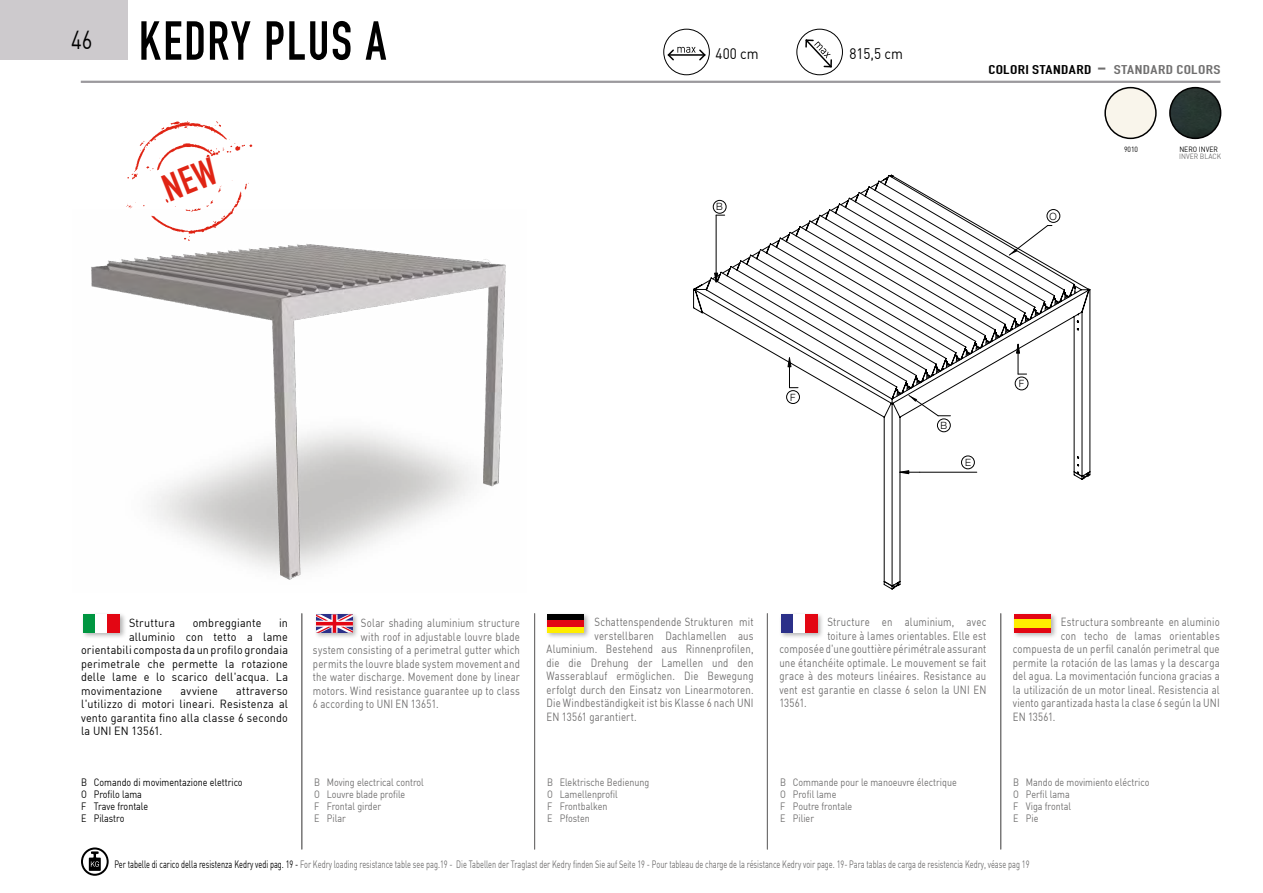
<style>
.page{position:relative;width:1263px;height:893px;background:#fff}
.page>*{position:absolute;margin:0;border:0;box-sizing:border-box;transform-origin:0 0}
.t1{font:54px "DIN Engschrift Std";letter-spacing:.035em;color:#000;scale:.94 1}
.t2{font:15px "DIN";color:#000;scale:.9 1}
.t3{font:12.6px "DIN Engschrift Std";letter-spacing:.02em;color:#000;scale:1.37 1}
.t4{font:11.7px "DIN";letter-spacing:.015em;color:#706f6f;scale:.82 1}
.t5{font:11.7px/13.5px "DIN";letter-spacing:.015em;color:#000;text-align:justify;scale:.93 1}
.t6{font:10.5px/12px "DIN";color:#706f6f;scale:.85 1}
.t7{font:10.5px "DIN";color:#706f6f;scale:.7 1}
.t8{font:10.5px/12px "DIN";color:#000;scale:.85 1}
.t9{font:300 9.9px "Helvetica Neue";color:#000}
.t10{font:7.5px "DIN";color:#000;scale:.9 1}
.t11{font:7.5px "DIN";color:#706f6f;scale:.9 1}
.s1{font-size:19.5px;color:#706f6f}
.s2{color:#706f6f}
.s3{color:#000}
</style>
<div class="page">
<div style="left:0;top:0;width:128px;height:60px;background:#cdcacd"></div>
<hr style="left:81px;top:81px;width:1139px;height:2px;background:#9b999d">
<div style="left:1105px;top:88px;width:51px;height:50px;background:#f9f5eb;border-radius:25px"></div>
<div style="left:1104px;top:87px;width:53px;height:52px;border:2px solid #000;border-radius:50%"></div>
<div style="left:81px;top:612px;width:46px;height:28px;background:#000;opacity:.3"></div>
<div style="left:83px;top:614px;width:12px;height:19px;background:#009641"></div>
<div style="left:95px;top:614px;width:13px;height:19px;background:#fff"></div>
<div style="left:108px;top:614px;width:12px;height:19px;background:#e30613"></div>
<div style="left:314px;top:612px;width:46px;height:28px;background:#000;opacity:.3"></div>
<svg style="left:316px;top:614px;width:37px;height:19px"></svg>
<div style="left:778px;top:612px;width:47px;height:28px;background:#000;opacity:.3"></div>
<div style="left:781px;top:614px;width:12px;height:19px;background:#2b3089"></div>
<div style="left:793px;top:614px;width:13px;height:19px;background:#fff"></div>
<div style="left:806px;top:614px;width:12px;height:19px;background:#e30613"></div>
<div style="left:1012px;top:612px;width:46px;height:28px;background:#000;opacity:.3"></div>
<div style="left:1014px;top:614px;width:37px;height:19px;background:#ffed00"></div>
<div style="left:1014px;top:628px;width:37px;height:5px;background:#e30613"></div>
<div style="left:1014px;top:614px;width:37px;height:5px;background:#e30613"></div>
<div style="left:545px;top:612px;width:46px;height:28px;background:#000;opacity:.3"></div>
<div style="left:547px;top:614px;width:37px;height:7px;background:#000"></div>
<div style="left:547px;top:621px;width:37px;height:6px;background:#e30613"></div>
<div style="left:547px;top:627px;width:37px;height:6px;background:#ffed00"></div>
<img style="left:91px;top:244px;width:415px;height:336px">
<hr style="left:301px;top:613px;width:1px;height:236px;background:#706f6f">
<hr style="left:534px;top:613px;width:1px;height:236px;background:#706f6f">
<hr style="left:767px;top:613px;width:1px;height:236px;background:#706f6f">
<hr style="left:1000px;top:613px;width:1px;height:236px;background:#706f6f">
<img style="left:1170px;top:88px;width:51px;height:50px;border-radius:25px">
<div style="left:1169px;top:87px;width:52px;height:52px;border:2px solid #000;border-radius:50%"></div>
<div style="left:796px;top:29px;width:47px;height:46px;border:1px solid #000;border-radius:50%"></div>
<div style="left:663px;top:29px;width:47px;height:46px;border:1px solid #000;border-radius:50%"></div>
<svg style="left:666px;top:47px;width:41px;height:15px"></svg>
<svg style="left:804px;top:39px;width:28px;height:30px"></svg>
<img style="left:126px;top:121px;width:127px;height:120px">
<svg style="left:883px;top:404px;width:207px;height:182px"></svg>
<svg style="left:860px;top:404px;width:219px;height:70px"></svg>
<svg style="left:694px;top:175px;width:396px;height:229px"></svg>
<svg style="left:81px;top:847px;width:28px;height:29px"></svg>
<svg style="left:786px;top:200px;width:270px;height:168px"></svg>
<svg style="left:161px;top:157px;width:59px;height:44px"></svg>
<h1 class="t1" style="left:71px;top:9px;width:337px"><sup>46</sup> KEDRY PLUS A</h1>
<p class="t2" style="left:716px;top:44px;width:49px">400 cm</p>
<p class="t2" style="left:849px;top:44px;width:61px">815,5 cm</p>
<p class="t9" style="left:716px;top:198px;width:8px">B</p>
<p class="t3" style="left:988px;top:63px;width:171px">COLORI STANDARD <span class="s1">-</span> <span class="s2">STANDARD COLORS</span></p>
<p class="t10" style="left:1124px;top:144px;width:17px">9010</p>
<p class="t10" style="left:1179px;top:144px;width:44px">NERO INVER</p>
<p class="t11" style="left:1179px;top:152px;width:48px">INVER BLACK</p>
<p class="t9" style="left:790px;top:389px;width:7px">F</p>
<p class="t9" style="left:940px;top:418px;width:8px">B</p>
<p class="t9" style="left:965px;top:455px;width:7px">E</p>
<p class="t9" style="left:1019px;top:375px;width:7px">F</p>
<p class="t5" style="left:129px;top:616px;width:51px">Struttura</p>
<p class="t5" style="left:193px;top:616px;width:76px">ombreggiante</p>
<p class="t5" style="left:279px;top:616px;width:11px">in</p>
<p class="t5" style="left:129px;top:630px;width:172px">alluminio con tetto a lame</p>
<p class="t5" style="left:81px;top:643px;width:224px">orientabili composta da un profilo grondaia</p>
<p class="t5" style="left:81px;top:657px;width:224px">perimetrale che permette la rotazione</p>
<p class="t5" style="left:81px;top:670px;width:224px">delle lame e lo scarico dell'acqua. La</p>
<p class="t5" style="left:81px;top:684px;width:89px">movimentazione</p>
<p class="t5" style="left:180px;top:684px;width:42px">avviene</p>
<p class="t5" style="left:81px;top:684px;width:224px;text-indent:155px">attraverso l'utilizzo di motori lineari. Resistenza al vento garantita fino alla classe 6 secondo la UNI EN 13561.</p>
<p class="t4" style="left:361px;top:616px;width:195px">Solar shading aluminium structure</p>
<p class="t4" style="left:361px;top:629px;width:195px">with roof in adjustable louvre blade</p>
<p class="t4" style="left:313px;top:643px;width:254px">system consisting of a perimetral gutter which</p>
<p class="t4" style="left:313px;top:656px;width:254px">permits the louvre blade system movement and</p>
<p class="t4" style="left:313px;top:670px;width:254px">the water discharge. Movement done by linear</p>
<p class="t4" style="left:313px;top:683px;width:254px">motors. Wind resistance guarantee up to class</p>
<p class="t4" style="left:313px;top:697px;width:155px">6 according to UNI EN 13651.</p>
<p class="t4" style="left:595px;top:615px;width:195px">Schattenspendende Strukturen mit</p>
<p class="t4" style="left:595px;top:628px;width:195px">verstellbaren Dachlamellen aus</p>
<p class="t4" style="left:547px;top:642px;width:254px">Aluminium. Bestehend aus Rinnenprofilen,</p>
<p class="t4" style="left:547px;top:655px;width:254px">die die Drehung der Lamellen und den</p>
<p class="t4" style="left:547px;top:669px;width:254px">Wasserablauf ermöglichen. Die Bewegung</p>
<p class="t4" style="left:547px;top:682px;width:254px">erfolgt durch den Einsatz von Linearmotoren.</p>
<p class="t4" style="left:547px;top:696px;width:254px">Die Windbeständigkeit ist bis Klasse 6 nach UNI</p>
<p class="t4" style="left:547px;top:709px;width:112px">EN 13561 garantiert.</p>
<p class="t4" style="left:827px;top:615px;width:195px">Structure en aluminium, avec</p>
<p class="t4" style="left:827px;top:628px;width:195px">toiture à lames orientables. Elle est</p>
<p class="t4" style="left:779px;top:642px;width:254px">composée d'une gouttière périmétrale assurant</p>
<p class="t4" style="left:779px;top:655px;width:254px">une étanchéite optimale. Le mouvement se fait</p>
<p class="t4" style="left:779px;top:669px;width:254px">grace à des moteurs linéaires. Resistance au</p>
<p class="t4" style="left:779px;top:682px;width:254px">vent est garantie en classe 6 selon la UNI EN</p>
<p class="t4" style="left:779px;top:696px;width:35px">13561.</p>
<p class="t4" style="left:1061px;top:615px;width:195px">Estructura sombreante en aluminio</p>
<p class="t4" style="left:1061px;top:628px;width:195px">con techo de lamas orientables</p>
<p class="t4" style="left:1013px;top:642px;width:254px">compuesta de un perfil canalón perimetral que</p>
<p class="t4" style="left:1013px;top:655px;width:254px">permite la rotación de las lamas y la descarga</p>
<p class="t4" style="left:1013px;top:669px;width:254px">del agua. La movimentación funciona gracias a</p>
<p class="t4" style="left:1013px;top:682px;width:254px">la utilización de un motor lineal. Resistencia al</p>
<p class="t4" style="left:1013px;top:696px;width:254px">viento garantizada hasta la clase 6 según la UNI</p>
<p class="t4" style="left:1013px;top:709px;width:54px">EN 13561.</p>
<p class="t8" style="left:81px;top:776px;width:192px">B Comando di movimentazione elettrico<br>O Profilo lama<br>F Trave frontale<br>E Pilastro</p>
<p class="t6" style="left:314px;top:776px;width:131px">B Moving electrical control<br>O Louvre blade profile<br>F Frontal girder<br>E Pilar</p>
<p class="t6" style="left:547px;top:776px;width:122px">B Elektrische Bedienung<br>O Lamellenprofil<br>F Frontbalken<br>E Pfosten</p>
<p class="t6" style="left:780px;top:776px;width:209px">B Commande pour le manoeuvre électrique<br>O Profil lame<br>F Poutre frontale<br>E Pilier</p>
<p class="t6" style="left:1013px;top:776px;width:162px">B Mando de movimiento eléctrico<br>O Perfil lama<br>F Viga frontal<br>E Pie</p>
<p class="t7" style="left:114px;top:857px;width:1309px"><span class="s3">Per tabelle di carico della resistenza Kedry vedi pag. 19 -</span> For Kedry loading resistance table see pag.19 - Die Tabellen der Traglast der Kedry finden Sie auf Seite 19 - Pour tableau de charge de la résistance Kedry voir page. 19- Para tablas de carga de resistencia Kedry, véase pag 19</p>
</div>
